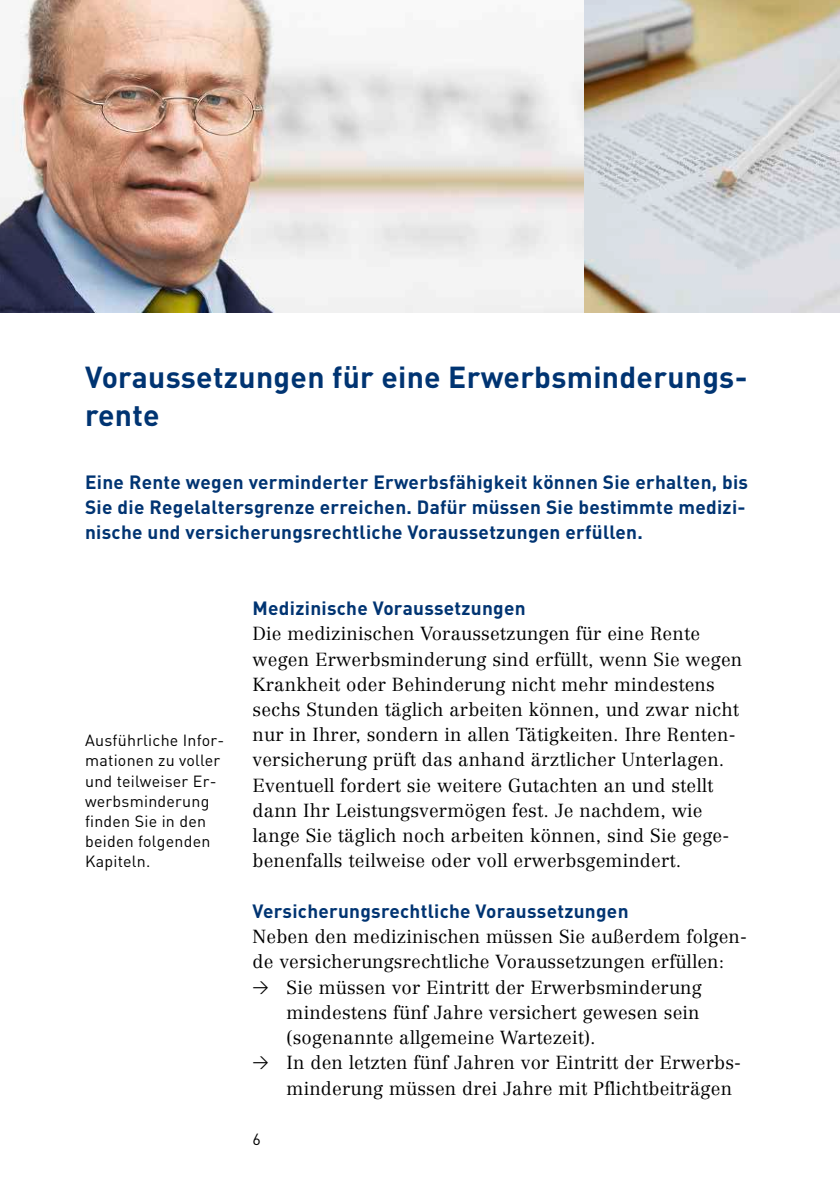
<style>
.page{position:relative;width:840px;height:1191px;background:#fff}
.page>*{position:absolute;margin:0;border:0;box-sizing:border-box;transform-origin:0 0}
.t1{font:700 30px/37.8px "DIN";letter-spacing:.01em;color:#003472}
.t2{font:700 19px/25.2px "DIN";letter-spacing:.015em;color:#003472}
.t3{font:300 18.6px/25.2px "Centennial LT Pro";letter-spacing:.01em;color:#000}
.t4{font:16px/20.2px "DIN";letter-spacing:.015em;color:#000}
.s1{font-family:"DIN Regular Alternate";font-weight:400;font-size:16px}
</style>
<div class="page">
<img style="left:0;top:0;width:839px;height:312px">
<h2 class="t1" style="left:85px;top:357px;width:663px">Voraussetzungen für eine Erwerbsminderungs&shy;rente</h2>
<p class="t2" style="left:85px;top:468px;width:664px">Eine Rente wegen verminderter Erwerbsfähigkeit können Sie erhalten, bis<br>Sie die Regelaltersgrenze erreichen. Dafür müssen Sie bestimmte medizi&shy;nische und versicherungsrechtliche Voraussetzungen erfüllen.</p>
<p class="t4" style="left:85px;top:730px;width:141px">Ausführliche Infor&shy;mationen zu voller und teilweiser Er&shy;werbsminderung finden Sie in den beiden folgenden<br>Kapiteln.</p>
<h3 class="t2" style="left:252px;top:595px;width:274px">Medizinische Voraussetzungen</h3>
<p class="t3" style="left:252px;top:621px;width:491px">Die medizinischen Voraussetzungen für eine Rente wegen Erwerbsminderung sind erfüllt, wenn Sie wegen Krankheit oder Behinderung nicht mehr mindestens sechs Stunden täglich arbeiten können, und zwar nicht nur in Ihrer, sondern in allen Tätigkeiten. Ihre Renten&shy;versicherung prüft das anhand ärztlicher Unterlagen.<br>Eventuell fordert sie weitere Gutachten an und stellt dann Ihr Leistungsvermögen fest. Je nachdem, wie lange Sie täglich noch arbeiten können, sind Sie gege&shy;benenfalls teilweise oder voll erwerbsgemindert.</p>
<h3 class="t2" style="left:252px;top:897px;width:377px">Versicherungsrechtliche Voraussetzungen</h3>
<p class="t3" style="left:252px;top:924px;width:495px">Neben den medizinischen müssen Sie außerdem folgen&shy;de versicherungsrechtliche Voraussetzungen erfüllen:</p>
<p class="t3" style="left:286px;top:974px;width:416px;text-align:justify;text-indent:-34px"><span class="s1">&gt;</span> Sie müssen vor Eintritt der Erwerbsminderung mindestens fünf Jahre versichert gewesen sein (sogenannte allgemeine Wartezeit).</p>
<p class="t3" style="left:286px;top:1050px;width:456px;text-indent:-34px"><span class="s1">&gt;</span> In den letzten fünf Jahren vor Eintritt der Erwerbs&shy;minderung müssen drei Jahre mit Pflichtbeiträgen</p>
<p class="t4" style="left:252px;top:1128px;width:10px">6</p>
</div>
